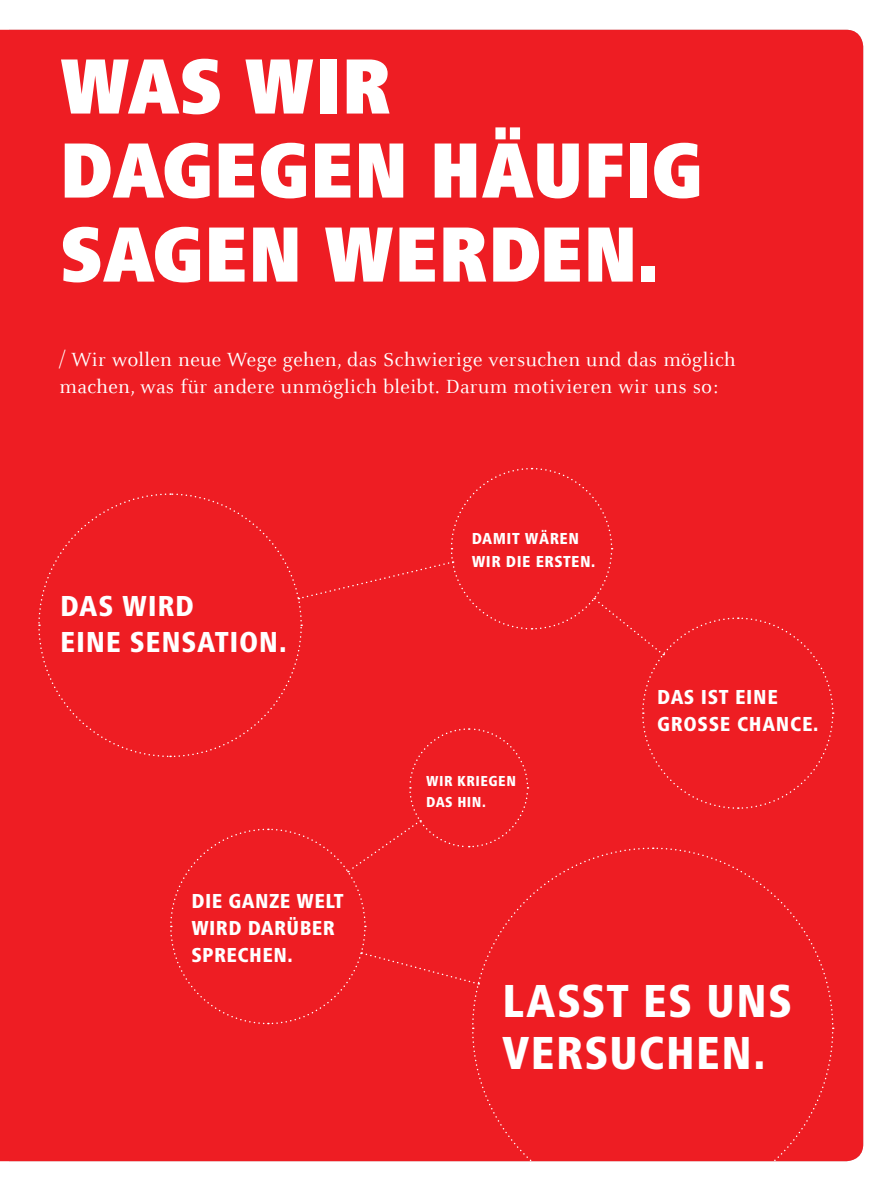
<style>
.page{position:relative;width:893px;height:1191px;background:#fff}
.page>*{position:absolute;margin:0;border:0;box-sizing:border-box;transform-origin:0 0}
.t1{font:900 condensed 81px/84px "Frutiger Next LTW1 G";color:#fff}
.t2{font:800 condensed 48px/52.5px "Frutiger Next LTW1 G";letter-spacing:.02em;color:#fff}
.t3{font:800 condensed 30px/36px "Frutiger Next LTW1 G";letter-spacing:.02em;color:#fff}
.t4{font:21px/27px "Celeste Offc Pro";letter-spacing:.02em;color:#fff}
.t5{font:800 condensed 21px/27px "Frutiger Next LTW1 G";letter-spacing:.02em;color:#fff}
.t6{font:800 condensed 16.5px/22.5px "Frutiger Next LTW1 G";letter-spacing:.03em;color:#fff}
.t7{font:800 condensed 15px/21px "Frutiger Next LTW1 G";letter-spacing:.03em;color:#fff}
</style>
<div class="page">
<div style="left:0;top:30px;width:863px;height:1131px;background:#ee1d23"></div>
<div style="left:38px;top:467px;width:796px;height:695px;background:#ee1d23"></div>
<h1 class="t1" style="left:60px;top:45px;width:645px">WAS WIR<br>DAGEGEN HÄUFIG<br>SAGEN WERDEN.</h1>
<p class="t4" style="left:60px;top:345px;width:678px">/ Wir wollen neue Wege gehen, das Schwierige versuchen und das möglich machen, was für andere unmöglich bleibt. Darum motivieren wir uns so:</p>
<h3 class="t3" style="left:60px;top:587px;width:228px">DAS WIRD<br>EINE SENSATION.</h3>
<p class="t5" style="left:191px;top:887px;width:154px">DIE GANZE WELT<br>WIRD DARÜBER<br>SPRECHEN.</p>
<p class="t6" style="left:472px;top:527px;width:125px">DAMIT WÄREN<br>WIR DIE ERSTEN.</p>
<p class="t7" style="left:426px;top:770px;width:91px">WIR KRIEGEN<br>DAS HIN.</p>
<p class="t5" style="left:657px;top:683px;width:163px">DAS IST EINE<br>GROSSE CHANCE.</p>
<h2 class="t2" style="left:502px;top:974px;width:291px">LASST ES UNS<br>VERSUCHEN.</h2>
</div>
